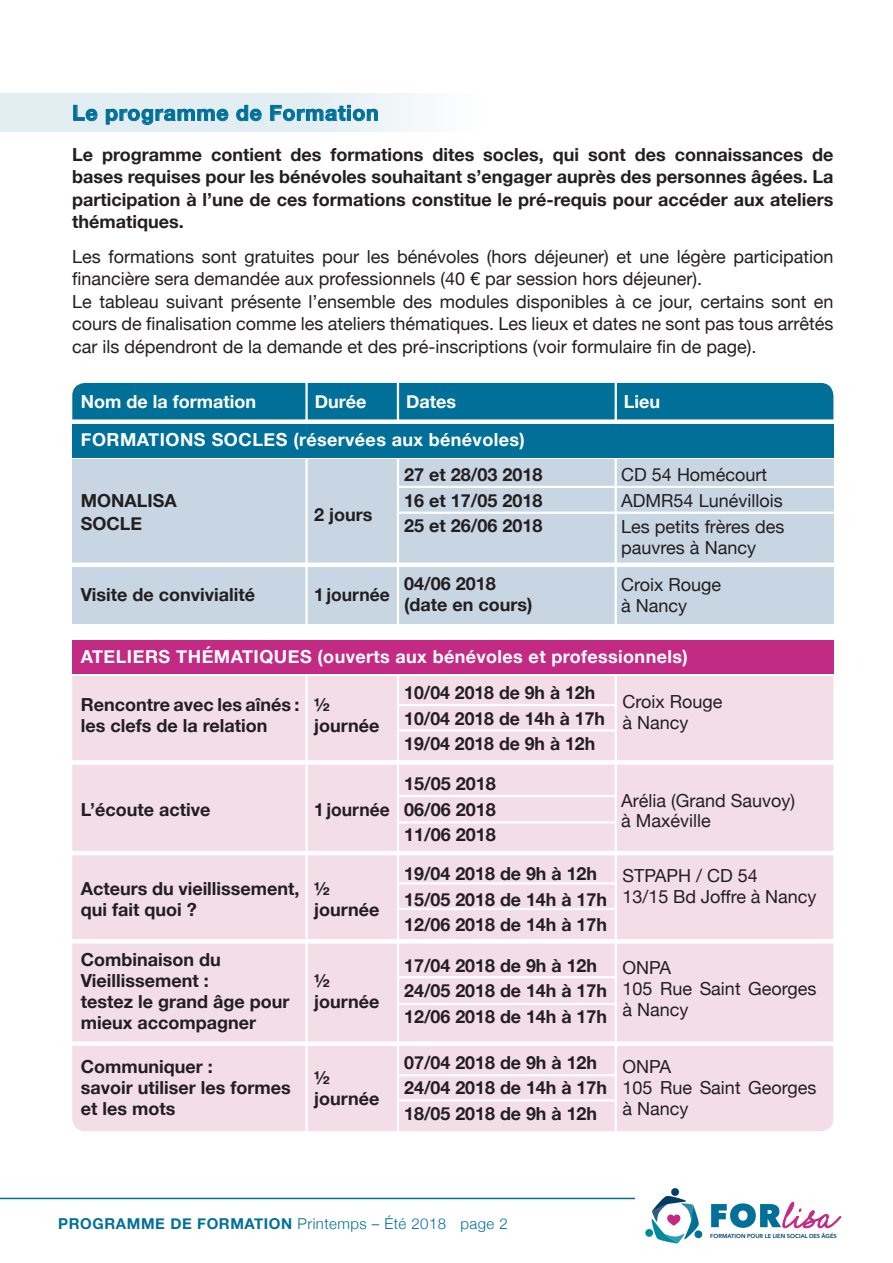
<style>
.page{position:relative;width:893px;height:1263px;background:#fff}
.page>*{position:absolute;margin:0;border:0;box-sizing:border-box;transform-origin:0 0}
.t1{font:700 21px "Helvetica Neue";letter-spacing:.04em;color:#007098}
.t2{font:700 18px/25.5px "Helvetica Neue";color:#231f20}
.t3{font:18px/21px "Helvetica Neue";color:#231f20}
.t4{font:700 18px "Helvetica Neue";letter-spacing:.02em;color:#fff}
.t5{font:700 18px "Helvetica Neue";color:#fff}
.t6{font:300 15px "Helvetica Neue";letter-spacing:.03em;color:#007098}
.t7{font:600 5.85px "Avenir Next";color:#003c63}
.s1{font-weight:700}
</style>
<div class="page">
<svg style="left:711px;top:1202px;width:130px;height:26px"></svg>
<div style="left:645px;top:1229px;width:8px;height:8px;background:#008a9f;border-radius:50%"></div>
<svg style="left:651px;top:1188px;width:52px;height:55px"></svg>
<hr style="left:0;top:1198px;width:635px;height:1px;background:#007098">
<div style="left:0;top:94px;width:482px;height:38px;background:linear-gradient(to right,#dceaef,#f3f7f9)"></div>
<svg style="left:73px;top:105px;width:25px;height:16px"></svg>
<svg style="left:106px;top:109px;width:122px;height:16px;background:#9ec7d6"></svg>
<svg style="left:236px;top:105px;width:26px;height:16px"></svg>
<svg style="left:270px;top:105px;width:108px;height:16px;background:#a1c9d7"></svg>
<div style="left:72px;top:383px;width:761px;height:36px;background:#007098"></div>
<div style="left:72px;top:460px;width:761px;height:164px;background:#c8d5e3"></div>
<div style="left:72px;top:676px;width:761px;height:455px;background:#f3dde7"></div>
<hr style="left:397px;top:381px;width:2px;height:759px;background:#fff">
<hr style="left:615px;top:378px;width:2px;height:759px;background:#fff">
<hr style="left:305px;top:381px;width:3px;height:759px;background:#fff">
<hr style="left:399px;top:486px;width:455px;height:2px;background:#fff">
<hr style="left:399px;top:512px;width:455px;height:2px;background:#fff">
<div style="left:64px;top:562px;width:788px;height:5px;background:#fff"></div>
<hr style="left:64px;top:851px;width:788px;height:4px;background:#fff">
<div style="left:64px;top:760px;width:788px;height:5px;background:#fff"></div>
<hr style="left:64px;top:939px;width:788px;height:4px;background:#fff">
<div style="left:64px;top:1041px;width:788px;height:5px;background:#fff"></div>
<div style="left:72px;top:640px;width:761px;height:34px;background:#c32a84"></div>
<div style="left:72px;top:424px;width:761px;height:33px;background:#007098"></div>
<hr style="left:399px;top:704px;width:218px;height:2px;background:#fff">
<hr style="left:399px;top:729px;width:218px;height:2px;background:#fff">
<hr style="left:399px;top:795px;width:218px;height:2px;background:#fff">
<hr style="left:399px;top:882px;width:218px;height:2px;background:#fff">
<hr style="left:399px;top:908px;width:218px;height:2px;background:#fff">
<hr style="left:399px;top:976px;width:218px;height:2px;background:#fff">
<hr style="left:399px;top:1003px;width:218px;height:2px;background:#fff">
<hr style="left:399px;top:1074px;width:218px;height:2px;background:#fff">
<hr style="left:399px;top:1099px;width:218px;height:2px;background:#fff">
<hr style="left:399px;top:821px;width:218px;height:2px;background:#fff">
<p class="t1" style="left:72px;top:100px;width:308px">Le programme de Formation</p>
<p class="t2" style="left:72px;top:143px;width:763px;line-height:22.5px;text-align:justify">Le programme contient des formations dites socles, qui sont des connaissances de bases requises pour les bénévoles souhaitant s’engager auprès des personnes âgées. La participation à l’une de ces formations constitue le pré-requis pour accéder aux ateliers thématiques.</p>
<p class="t3" style="left:72px;top:245px;width:763px;line-height:22.5px">Les formations sont gratuites pour les bénévoles (hors déjeuner) et une légère participation financière sera demandée aux professionnels (40 € par session hors déjeuner).<br>Le tableau suivant présente l’ensemble des modules disponibles à ce jour, certains sont en cours de finalisation comme les ateliers thématiques. Les lieux et dates ne sont pas tous arrêtés car ils dépendront de la demande et des pré-inscriptions (voir formulaire fin de page).</p>
<p class="t5" style="left:81px;top:391px;width:177px">Nom de la formation</p>
<p class="t4" style="left:315px;top:391px;width:53px">Durée</p>
<p class="t4" style="left:406px;top:391px;width:52px">Dates</p>
<p class="t4" style="left:624px;top:391px;width:38px">Lieu</p>
<p class="t4" style="left:81px;top:429px;width:445px">FORMATIONS SOCLES (réservées aux bénévoles)</p>
<p class="t2" style="left:81px;top:489px;width:97px;line-height:22.5px">MONALISA<br>SOCLE</p>
<p class="t2" style="left:314px;top:502px;width:60px">2 jours</p>
<p class="t2" style="left:404px;top:462px;width:140px;text-align:justify">27 et 28/03 2018<br>16 et 17/05 2018<br>25 et 26/06 2018</p>
<p class="t3" style="left:621px;top:461px;width:165px;line-height:26px">CD 54 Homécourt<br>ADMR54 Lunévillois<br>Les petits frères des</p>
<p class="t3" style="left:621px;top:537px;width:136px">pauvres à Nancy</p>
<p class="t2" style="left:404px;top:573px;width:130px;line-height:21px">04/06 2018 (date en cours)</p>
<p class="t3" style="left:621px;top:574px;width:101px">Croix Rouge à Nancy</p>
<p class="t4" style="left:81px;top:645px;width:608px">ATELIERS THÉMATIQUES (ouverts aux bénévoles et professionnels)</p>
<p class="t2" style="left:314px;top:581px;width:77px">1 journée</p>
<p class="t2" style="left:81px;top:581px;width:176px">Visite de convivialité</p>
<p class="t2" style="left:81px;top:694px;width:220px;line-height:21px">Rencontre avec les aînés : les clefs de la relation</p>
<p class="t2" style="left:314px;top:694px;width:67px;line-height:21px">½ journée</p>
<p class="t2" style="left:81px;top:796px;width:131px">L’écoute active</p>
<p class="t2" style="left:314px;top:796px;width:77px">1 journée</p>
<p class="t2" style="left:81px;top:878px;width:220px;line-height:21px">Acteurs du vieillissement, qui fait quoi ?</p>
<p class="t2" style="left:314px;top:878px;width:67px;line-height:21px">½ journée</p>
<p class="t2" style="left:81px;top:948px;width:210px;line-height:21px">Combinaison du<br>Vieillissement :<br>testez le grand âge pour mieux accompagner</p>
<p class="t2" style="left:314px;top:969px;width:67px;line-height:21px">½ journée</p>
<p class="t2" style="left:81px;top:1056px;width:211px;line-height:21px">Communiquer :<br>savoir utiliser les formes et les mots</p>
<p class="t2" style="left:314px;top:1066px;width:67px;line-height:21px">½ journée</p>
<p class="t2" style="left:404px;top:680px;width:202px">10/04 2018 de 9h à 12h<br>10/04 2018 de 14h à 17h<br>19/04 2018 de 9h à 12h</p>
<p class="t3" style="left:622px;top:691px;width:101px">Croix Rouge à Nancy</p>
<p class="t2" style="left:404px;top:771px;width:93px;text-align:justify">15/05 2018<br>06/06 2018<br>11/06 2018</p>
<p class="t3" style="left:621px;top:790px;width:175px;line-height:20.2px">Arélia (Grand Sauvoy) à Maxéville</p>
<p class="t2" style="left:404px;top:860px;width:204px">19/04 2018 de 9h à 12h<br>15/05 2018 de 14h à 17h<br>12/06 2018 de 14h à 17h</p>
<p class="t3" style="left:622px;top:864px;width:196px">STPAPH / CD 54<br>13/15 Bd Joffre à Nancy</p>
<p class="t2" style="left:404px;top:952px;width:204px">17/04 2018 de 9h à 12h<br>24/05 2018 de 14h à 17h<br>12/06 2018 de 14h à 17h</p>
<p class="t3" style="left:622px;top:957px;width:196px">ONPA<br>105 Rue Saint Georges à Nancy</p>
<p class="t2" style="left:404px;top:1049px;width:204px">07/04 2018 de 9h à 12h<br>24/04 2018 de 14h à 17h<br>18/05 2018 de 9h à 12h</p>
<p class="t3" style="left:622px;top:1056px;width:196px">ONPA<br>105 Rue Saint Georges à Nancy</p>
<p class="t6" style="left:58px;top:1214px;width:451px"><span class="s1">PROGRAMME DE FORMATION</span> Printemps – Été 2018 page 2</p>
<p class="t7" style="left:710px;top:1231px;width:128px">FORMATION POUR LE LIEN SOCIAL DES ÂGÉS</p>
</div>
